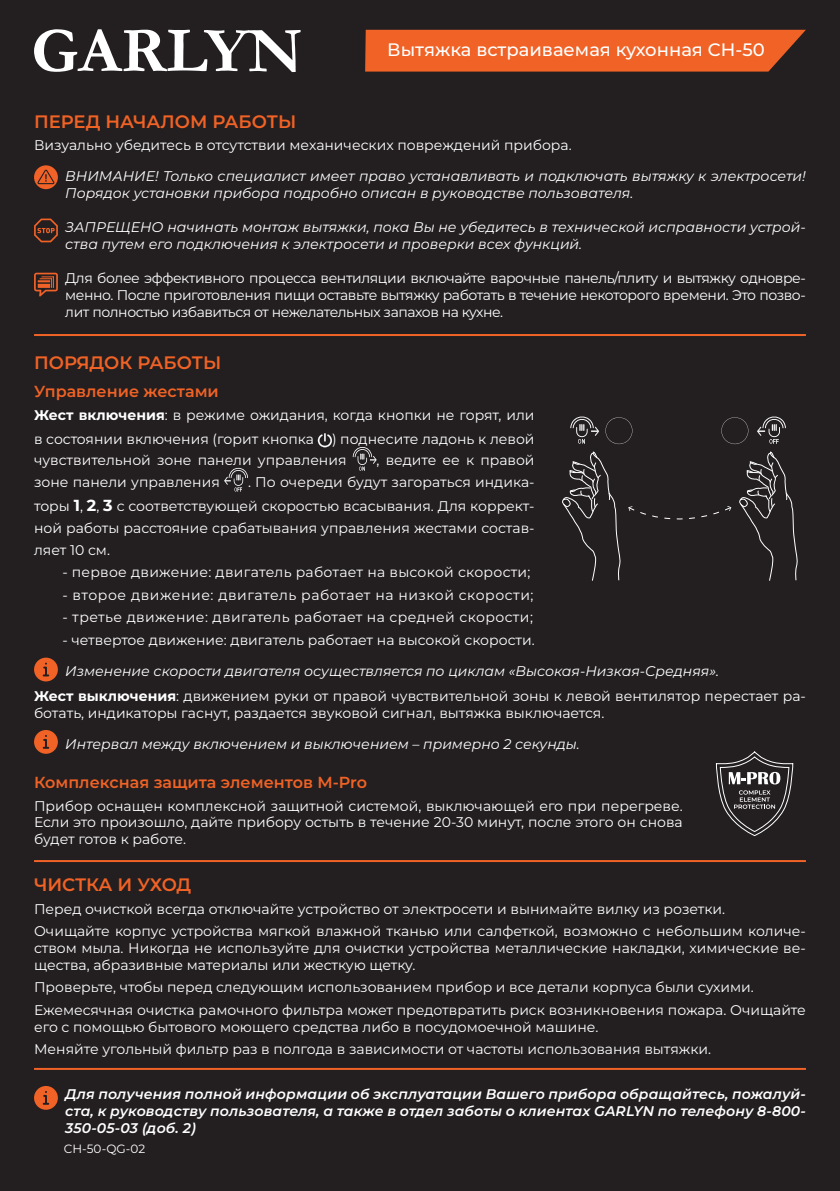
<style>
.page{position:relative;width:840px;height:1191px;background:#fff}
.page>*{position:absolute;margin:0;border:0;box-sizing:border-box;transform-origin:0 0}
.Heading_1{font:600 18px "Montserrat";color:#f06225}
.t1{font:500 18px "Montserrat";color:#fff}
.Heading_2{font:600 16px "Montserrat";color:#f06225}
.Heading_1-2{font:600 16px "Montserrat";color:#f06225}
.Footnote{font:14px/16.8px "Montserrat";color:#fff}
.Footnote-2{font:italic 14px/17px "Montserrat";color:#fff}
.Footnote-3{font:italic 600 14px/17px "Montserrat";letter-spacing:.01em;color:#fff;text-align:justify}
.Footnote-4{font:14px "Montserrat";letter-spacing:.02em;color:#fff}
.Footnote-5{font:14px "Montserrat";letter-spacing:.03em;color:#fff}
.Footnote-6{font:14px "Montserrat";letter-spacing:.04em;color:#fff}
.Table_text{font:12px "Montserrat";color:#fff}
.s1{font-weight:700}
.s2{font-weight:700;font-size:16px}
</style>
<div class="page">
<div style="left:0;top:0;width:839px;height:1191px;background:#231f20"></div>
<svg style="left:317px;top:433px;width:15px;height:14px"></svg>
<svg style="left:352px;top:447px;width:24px;height:24px"></svg>
<svg style="left:224px;top:467px;width:24px;height:24px"></svg>
<svg style="left:34px;top:165px;width:24px;height:24px"></svg>
<svg style="left:34px;top:218px;width:24px;height:24px"></svg>
<svg style="left:34px;top:273px;width:24px;height:23px"></svg>
<svg style="left:34px;top:657px;width:24px;height:24px"></svg>
<svg style="left:34px;top:730px;width:24px;height:24px"></svg>
<svg style="left:34px;top:1086px;width:24px;height:23px"></svg>
<svg style="left:34px;top:29px;width:266px;height:43px"></svg>
<hr style="left:34px;top:860px;width:771px;height:2px;background:#f06226">
<hr style="left:34px;top:1068px;width:771px;height:2px;background:#f06226">
<hr style="left:34px;top:334px;width:771px;height:2px;background:#f06226">
<svg style="left:365px;top:30px;width:440px;height:42px"></svg>
<svg style="left:715px;top:751px;width:77px;height:85px"></svg>
<svg style="left:605px;top:417px;width:27px;height:27px"></svg>
<svg style="left:570px;top:416px;width:28px;height:28px"></svg>
<svg style="left:721px;top:417px;width:27px;height:27px"></svg>
<svg style="left:757px;top:416px;width:28px;height:28px"></svg>
<svg style="left:562px;top:452px;width:59px;height:129px"></svg>
<svg style="left:739px;top:452px;width:59px;height:129px"></svg>
<svg style="left:628px;top:506px;width:103px;height:14px"></svg>
<p class="t1" style="left:387px;top:38px;width:379px">Вытяжка встраиваемая кухонная CH-50</p>
<p class="Heading_1" style="left:34px;top:109px;width:263px">ПЕРЕД НАЧАЛОМ РАБОТЫ</p>
<p class="Footnote" style="left:34px;top:136px;width:539px">Визуально убедитесь в отсутствии механических повреждений прибора.</p>
<p class="Footnote-2" style="left:65px;top:167px;width:741px">ВНИМАНИЕ! Только специалист имеет право устанавливать и подключать вытяжку к электросети!<br>Порядок установки прибора подробно описан в руководстве пользователя.</p>
<p class="Footnote-2" style="left:65px;top:218px;width:741px">ЗАПРЕЩЕНО начинать монтаж вытяжки, пока Вы не убедитесь в технической исправности устрой&shy;ства путем его подключения к электросети и проверки всех функций.</p>
<p class="Footnote" style="left:65px;top:269px;width:741px;text-align:justify">Для более эффективного процесса вентиляции включайте варочные панель/плиту и вытяжку одновре&shy;менно. После приготовления пищи оставьте вытяжку работать в течение некоторого времени. Это позво&shy;лит полностью избавиться от нежелательных запахов на кухне.</p>
<p class="Heading_1" style="left:34px;top:350px;width:189px">ПОРЯДОК РАБОТЫ</p>
<p class="Heading_1-2" style="left:34px;top:381px;width:186px">Управление жестами</p>
<p class="Footnote" style="left:34px;top:403px;width:502px;line-height:24px"><span class="s1">Жест включения</span>: в режиме ожидания, когда кнопки не горят, или в состоянии включения (горит кнопка</p>
<p class="Footnote" style="left:34px;top:428px;width:502px;line-height:21px;text-indent:298px">) поднесите ладонь к левой чувствительной зоне панели управления</p>
<p class="Footnote" style="left:376px;top:451px;width:159px">, ведите ее к правой</p>
<p class="Footnote" style="left:34px;top:469px;width:502px;line-height:24px;text-align:right">. По очереди будут загораться индика-<br>торы <span class="s2">1</span>, <span class="s2">2</span>, <span class="s2">3</span> с соответствующей скоростью всасывания. Для коррект-</p>
<p class="Footnote" style="left:34px;top:516px;width:502px;line-height:22px">ной работы расстояние срабатывания управления жестами состав&shy;ляет 10 см.</p>
<p class="Footnote-4" style="left:62px;top:563px;width:469px">- первое движение: двигатель работает на высокой скорости;</p>
<p class="Footnote-6" style="left:62px;top:585px;width:472px">- второе движение: двигатель работает на низкой скорости;</p>
<p class="Footnote-5" style="left:62px;top:608px;width:472px">- третье движение: двигатель работает на средней скорости;</p>
<p class="Footnote" style="left:62px;top:631px;width:473px">- четвертое движение: двигатель работает на высокой скорости.</p>
<p class="Footnote-2" style="left:65px;top:662px;width:655px">Изменение скорости двигателя осуществляется по циклам «Высокая-Низкая-Средняя».</p>
<p class="Footnote" style="left:34px;top:687px;width:773px"><span class="s1">Жест выключения</span>: движением руки от правой чувствительной зоны к левой вентилятор перестает ра&shy;ботать, индикаторы гаснут, раздается звуковой сигнал, вытяжка выключается.</p>
<p class="Footnote-2" style="left:65px;top:735px;width:516px">Интервал между включением и выключением – примерно 2 секунды.</p>
<p class="Heading_2" style="left:34px;top:772px;width:334px">Комплексная защита элементов M-Pro</p>
<p class="Footnote" style="left:34px;top:797px;width:650px;text-align:justify">Прибор оснащен комплексной защитной системой, выключающей его при перегреве.<br>Если это произошло, дайте прибору остыть в течение 20-30 минут, после этого он снова будет готов к работе.</p>
<p class="Heading_1" style="left:34px;top:872px;width:159px">ЧИСТКА И УХОД</p>
<p class="Footnote" style="left:34px;top:900px;width:692px">Перед очисткой всегда отключайте устройство от электросети и вынимайте вилку из розетки.</p>
<p class="Footnote" style="left:34px;top:922px;width:773px;text-align:justify">Очищайте корпус устройства мягкой влажной тканью или салфеткой, возможно с небольшим количе&shy;ством мыла. Никогда не используйте для очистки устройства металлические накладки, химические ве&shy;щества, абразивные материалы или жесткую щетку.</p>
<p class="Footnote" style="left:34px;top:978px;width:720px">Проверьте, чтобы перед следующим использованием прибор и все детали корпуса были сухими.</p>
<p class="Footnote" style="left:34px;top:1001px;width:773px">Ежемесячная очистка рамочного фильтра может предотвратить риск возникновения пожара. Очищайте его с помощью бытового моющего средства либо в посудомоечной машине.</p>
<p class="Footnote" style="left:34px;top:1040px;width:678px">Меняйте угольный фильтр раз в полгода в зависимости от частоты использования вытяжки.</p>
<p class="Footnote-3" style="left:65px;top:1085px;width:741px">Для получения полной информации об эксплуатации Вашего прибора обращайтесь, пожалуй&shy;ста, к руководству пользователя, а также в отдел заботы о клиентах GARLYN по телефону 8-800- 350-05-03 (доб. 2)</p>
<p class="Footnote" style="left:34px;top:473px;width:187px">зоне панели управления</p>
<p class="Table_text" style="left:64px;top:1140px;width:83px">CH-50-QG-02</p>
</div>
